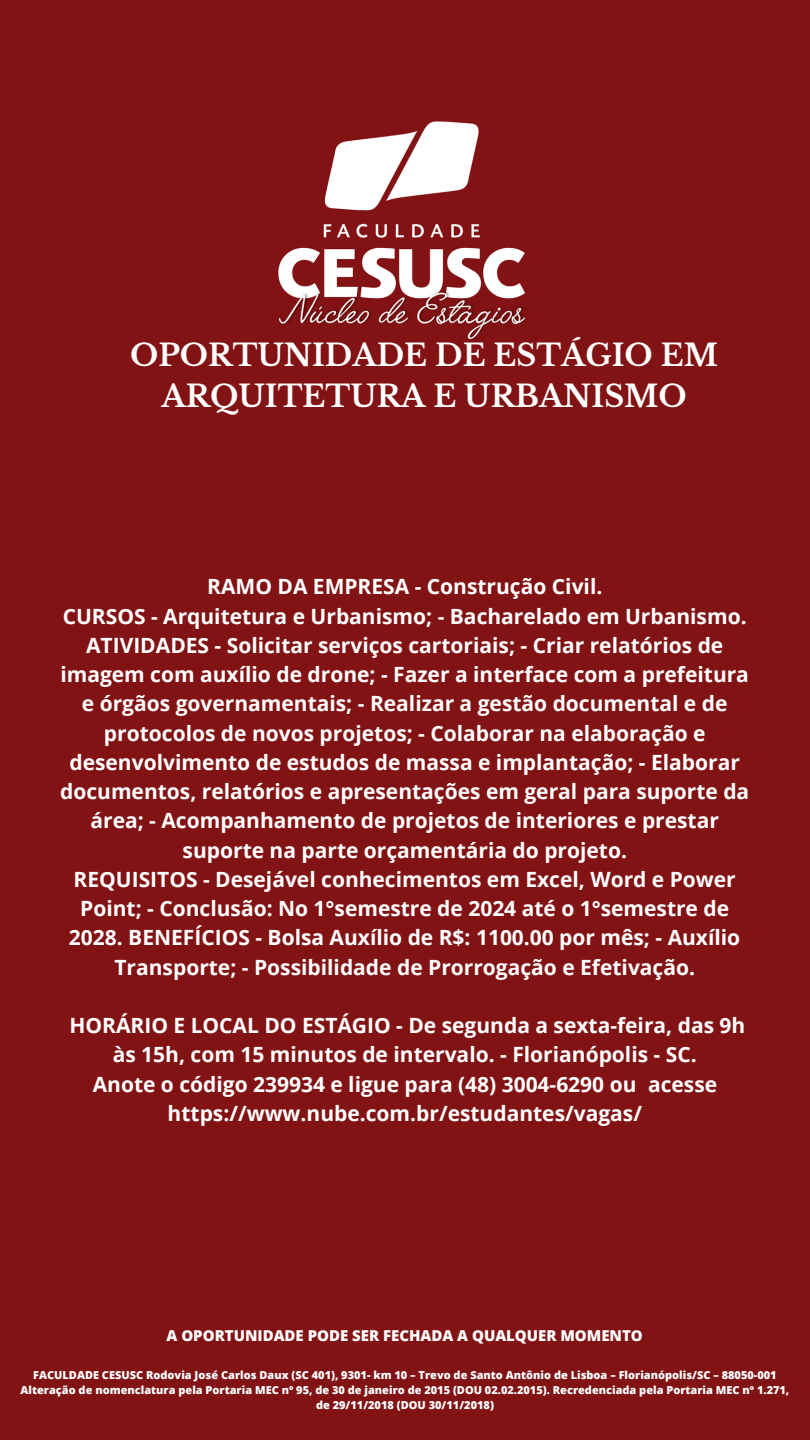
<style>
.page{position:relative;width:810px;height:1440px;background:#821314}
.page>*{position:absolute;margin:0;border:0;box-sizing:border-box;transform-origin:0 0}
.t1{font:700 30px/41.2px "Libre Baskerville";color:#fff;text-align:center}
.t2{font:700 21px/29.2px "Open Sans";color:#fff;text-align:center}
.t3{font:800 15px "Open Sans";color:#fff}
.t4{font:800 11px/15px "Open Sans";color:#fff;text-align:center}
</style>
<div class="page">
<img style="left:278px;top:121px;width:249px;height:218px">
<p class="t1" style="left:130px;top:334px;width:589px">OPORTUNIDADE DE ESTÁGIO EM<br>ARQUITETURA E URBANISMO</p>
<p class="t2" style="left:207px;top:572px;width:397px">RAMO DA EMPRESA - Construção Civil.</p>
<p class="t2" style="left:60px;top:601px;width:691px">CURSOS - Arquitetura e Urbanismo; - Bacharelado em Urbanismo.<br>ATIVIDADES - Solicitar serviços cartoriais; - Criar relatórios de imagem com auxílio de drone; - Fazer a interface com a prefeitura e órgãos governamentais; - Realizar a gestão documental e de protocolos de novos projetos; - Colaborar na elaboração e desenvolvimento de estudos de massa e implantação; - Elaborar documentos, relatórios e apresentações em geral para suporte da área; - Acompanhamento de projetos de interiores e prestar suporte na parte orçamentária do projeto.</p>
<p class="t2" style="left:69px;top:864px;width:673px">REQUISITOS - Desejável conhecimentos em Excel, Word e Power Point; - Conclusão: No 1°semestre de 2024 até o 1°semestre de 2028. BENEFÍCIOS - Bolsa Auxílio de R$: 1100.00 por mês; - Auxílio Transporte; - Possibilidade de Prorrogação e Efetivação.</p>
<p class="t2" style="left:69px;top:1010px;width:677px">HORÁRIO E LOCAL DO ESTÁGIO - De segunda a sexta-feira, das 9h às 15h, com 15 minutos de intervalo. - Florianópolis - SC.</p>
<p class="t2" style="left:93px;top:1069px;width:626px">Anote o código 239934 e ligue para (48) 3004-6290 ou acesse https://www.nube.com.br/estudantes/vagas/</p>
<p class="t3" style="left:167px;top:1325px;width:478px">A OPORTUNIDADE PODE SER FECHADA A QUALQUER MOMENTO</p>
<p class="t4" style="left:21px;top:1367px;width:770px">FACULDADE CESUSC Rodovia José Carlos Daux (SC 401), 9301- km 10 – Trevo de Santo Antônio de Lisboa – Florianópolis/SC – 88050-001<br>Alteração de nomenclatura pela Portaria MEC nº 95, de 30 de janeiro de 2015 (DOU 02.02.2015). Recredenciada pela Portaria MEC nº 1.271, de 29/11/2018 (DOU 30/11/2018)</p>
</div>
